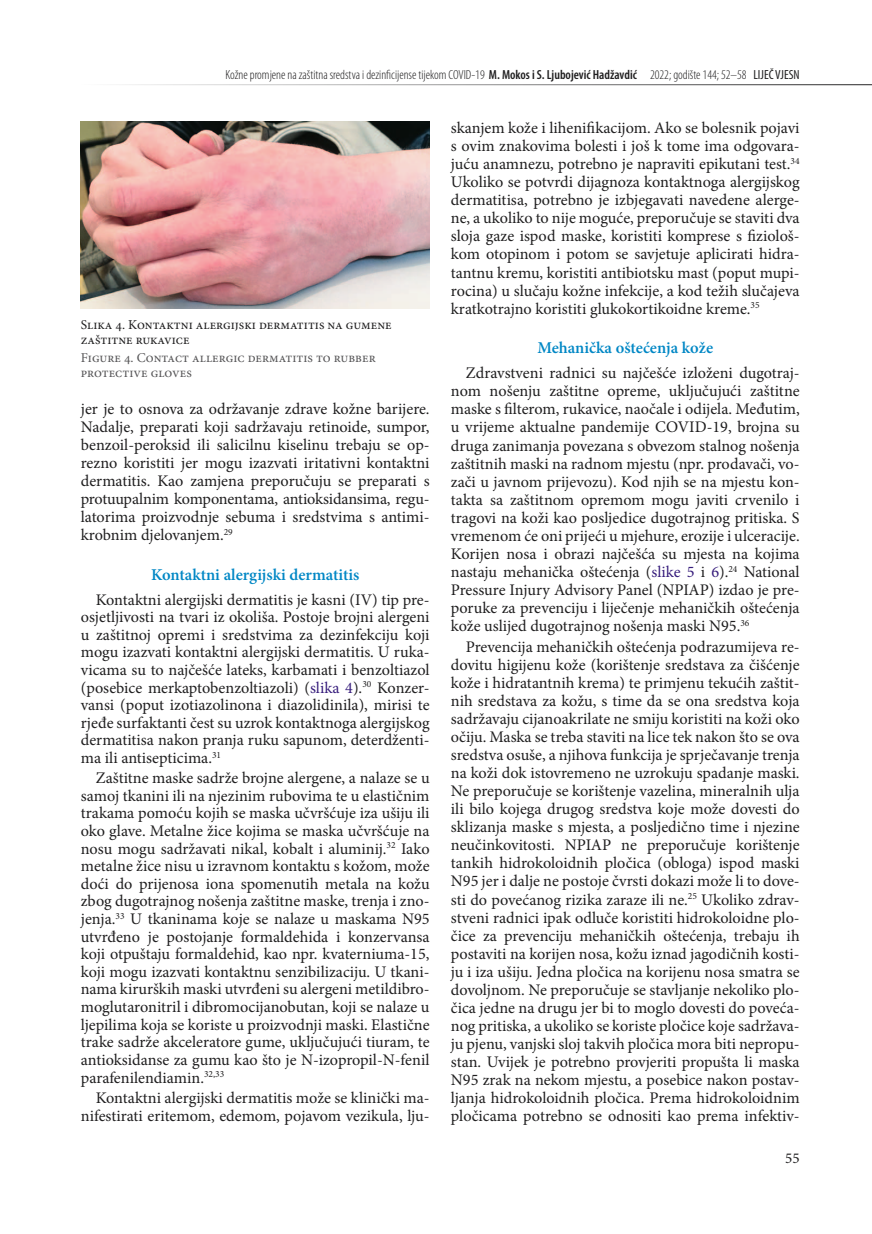
<style>
.page{position:relative;width:872px;height:1234px;background:#fff}
.page>*{position:absolute;margin:0;border:0;box-sizing:border-box;transform-origin:0 0}
.t1{font:600 16.5px "Minion Pro";color:#0087c5}
.t2{font:16.2px/18px "Minion Pro";color:#1f1e1f;text-align:justify}
.t3{font:15px "Minion Pro";color:#1f1e1f}
.t4{font:13.5px/15px "Minion Pro";color:#1f1e1f}
.t5{font:13.5px/15px "Minion Pro";color:#565557}
.t6{font:300 condensed 13.2px "Myriad Pro";color:#1f1e1f}
.s1{font-weight:600}
.s2{font-weight:400}
.s3{color:#371d7c}
</style>
<div class="page">
<hr style="left:81px;top:84px;width:791px;height:1px;background:#1f1e1f">
<img style="left:81px;top:121px;width:348px;height:188px">
<p class="t6" style="left:225px;top:67px;width:576px">Kožne promjene na zaštitna sredstva i dezinficijense tijekom COVID-19 <span class="s1">M. Mokos i S. Ljubojević Hadžavdić</span> 2022; godište 144; 52–58 <span class="s2">LIJEČ VJESN</span></p>
<p class="t4" style="left:81px;top:317px;width:312px">Slika 4. Kontaktni alergijski dermatitis na gumene zaštitne rukavice</p>
<p class="t5" style="left:81px;top:350px;width:296px">Figure 4. Contact allergic dermatitis to rubber protective gloves</p>
<p class="t2" style="left:81px;top:399px;width:350px">jer je to osnova za održavanje zdrave kožne barijere.<br>Nadalje, preparati koji sadržavaju retinoide, sumpor, benzoil-peroksid ili salicilnu kiselinu trebaju se op&shy;rezno koristiti jer mogu izazvati iritativni kontaktni dermatitis. Kao zamjena preporučuju se preparati s protuupalnim komponentama, antioksidansima, regu&shy;latorima proizvodnje sebuma i sredstvima s antimi&shy;krobnim djelovanjem.<sup>29</sup></p>
<p class="t1" style="left:151px;top:563px;width:210px">Kontaktni alergijski dermatitis</p>
<p class="t2" style="left:81px;top:590px;width:350px;line-height:17.5px;text-indent:15px">Kontaktni alergijski dermatitis je kasni (IV) tip pre&shy;osjetljivosti na tvari iz okoliša. Postoje brojni alergeni u zaštitnoj opremi i sredstvima za dezinfekciju koji mogu izazvati kontaktni alergijski dermatitis. U ruka&shy;vicama su to najčešće lateks, karbamati i benzoltiazol (posebice merkaptobenzoltiazoli) (<span class="s3">slika 4</span>).<sup>30</sup> Konzer&shy;vansi (poput izotiazolinona i diazolidinila), mirisi te rjeđe surfaktanti čest su uzrok kontaktnoga alergijskog dermatitisa nakon pranja ruku sapunom, deterdženti&shy;ma ili antisepticima.<sup>31</sup></p>
<p class="t2" style="left:81px;top:769px;width:350px;line-height:17.5px;text-indent:15px">Zaštitne maske sadrže brojne alergene, a nalaze se u samoj tkanini ili na njezinim rubovima te u elastičnim trakama pomoću kojih se maska učvršćuje iza ušiju ili oko glave. Metalne žice kojima se maska učvršćuje na nosu mogu sadržavati nikal, kobalt i aluminij.<sup>32</sup> Iako metalne žice nisu u izravnom kontaktu s kožom, može doći do prijenosa iona spomenutih metala na kožu zbog dugotrajnog nošenja zaštitne maske, trenja i zno&shy;jenja.<sup>33</sup> U tkaninama koje se nalaze u maskama N95 utvrđeno je postojanje formaldehida i konzervansa koji otpuštaju formaldehid, kao npr. kvaterniuma-15, koji mogu izazvati kontaktnu senzibilizaciju. U tkani&shy;nama kirurških maski utvrđeni su alergeni metildibro&shy;moglutaronitril i dibromocijanobutan, koji se nalaze u ljepilima koja se koriste u proizvodnji maski. Elastične trake sadrže akceleratore gume, uključujući tiuram, te antioksidanse za gumu kao što je N-izopropil-N-fenil parafenilendiamin.<sup>32,33</sup></p>
<p class="t2" style="left:81px;top:1088px;width:350px;text-align:right">Kontaktni alergijski dermatitis može se klinički ma&shy;nifestirati eritemom, edemom, pojavom vezikula, lju-</p>
<p class="t2" style="left:451px;top:119px;width:350px">skanjem kože i lihenifikacijom. Ako se bolesnik pojavi s ovim znakovima bolesti i još k tome ima odgovara&shy;juću anamnezu, potrebno je napraviti epikutani test.<sup>34<br></sup>Ukoliko se potvrdi dijagnoza kontaktnoga alergijskog dermatitisa, potrebno je izbjegavati navedene alerge&shy;ne, a ukoliko to nije moguće, preporučuje se staviti dva sloja gaze ispod maske, koristiti komprese s fiziološ&shy;kom otopinom i potom se savjetuje aplicirati hidra&shy;tantnu kremu, koristiti antibiotsku mast (poput mupi&shy;rocina) u slučaju kožne infekcije, a kod težih slučajeva kratkotrajno koristiti glukokortikoidne kreme.<sup>35</sup></p>
<p class="t1" style="left:537px;top:336px;width:177px">Mehanička oštećenja kože</p>
<p class="t2" style="left:451px;top:364px;width:350px;text-indent:15px">Zdravstveni radnici su najčešće izloženi dugotraj&shy;nom nošenju zaštitne opreme, uključujući zaštitne maske s filterom, rukavice, naočale i odijela. Međutim, u vrijeme aktualne pandemije COVID-19, brojna su druga zanimanja povezana s obvezom stalnog nošenja zaštitnih maski na radnom mjestu (npr. prodavači, vo&shy;zači u javnom prijevozu). Kod njih se na mjestu kon&shy;takta sa zaštitnom opremom mogu javiti crvenilo i tragovi na koži kao posljedice dugotrajnog pritiska. S vremenom će oni prijeći u mjehure, erozije i ulceracije.<br>Korijen nosa i obrazi najčešća su mjesta na kojima nastaju mehanička oštećenja (<span class="s3">slike 5</span> i <span class="s3">6</span>).<sup>24</sup> National Pressure Injury Advisory Panel (NPIAP) izdao je pre&shy;poruke za prevenciju i liječenje mehaničkih oštećenja kože uslijed dugotrajnog nošenja maski N95.<sup>36</sup></p>
<p class="t2" style="left:451px;top:637px;width:350px;text-indent:15px">Prevencija mehaničkih oštećenja podrazumijeva re&shy;dovitu higijenu kože (korištenje sredstava za čišćenje kože i hidratantnih krema) te primjenu tekućih zaštit&shy;nih sredstava za kožu, s time da se ona sredstva koja sadržavaju cijanoakrilate ne smiju koristiti na koži oko očiju. Maska se treba staviti na lice tek nakon što se ova sredstva osuše, a njihova funkcija je sprječavanje trenja na koži dok istovremeno ne uzrokuju spadanje maski.<br>Ne preporučuje se korištenje vazelina, mineralnih ulja ili bilo kojega drugog sredstva koje može dovesti do sklizanja maske s mjesta, a posljedično time i njezine neučinkovitosti. NPIAP ne preporučuje korištenje tankih hidrokoloidnih pločica (obloga) ispod maski N95 jer i dalje ne postoje čvrsti dokazi može li to dove&shy;sti do povećanog rizika zaraze ili ne.<sup>25</sup> Ukoliko zdrav&shy;stveni radnici ipak odluče koristiti hidrokoloidne plo&shy;čice za prevenciju mehaničkih oštećenja, trebaju ih postaviti na korijen nosa, kožu iznad jagodičnih kosti&shy;ju i iza ušiju. Jedna pločica na korijenu nosa smatra se dovoljnom. Ne preporučuje se stavljanje nekoliko plo&shy;čica jedne na drugu jer bi to moglo dovesti do poveća&shy;nog pritiska, a ukoliko se koriste pločice koje sadržava&shy;ju pjenu, vanjski sloj takvih pločica mora biti nepropu&shy;stan. Uvijek je potrebno provjeriti propušta li maska N95 zrak na nekom mjestu, a posebice nakon postav&shy;ljanja hidrokoloidnih pločica. Prema hidrokoloidnim pločicama potrebno se odnositi kao prema infektiv-</p>
<p class="t3" style="left:785px;top:1147px;width:16px">55</p>
</div>
